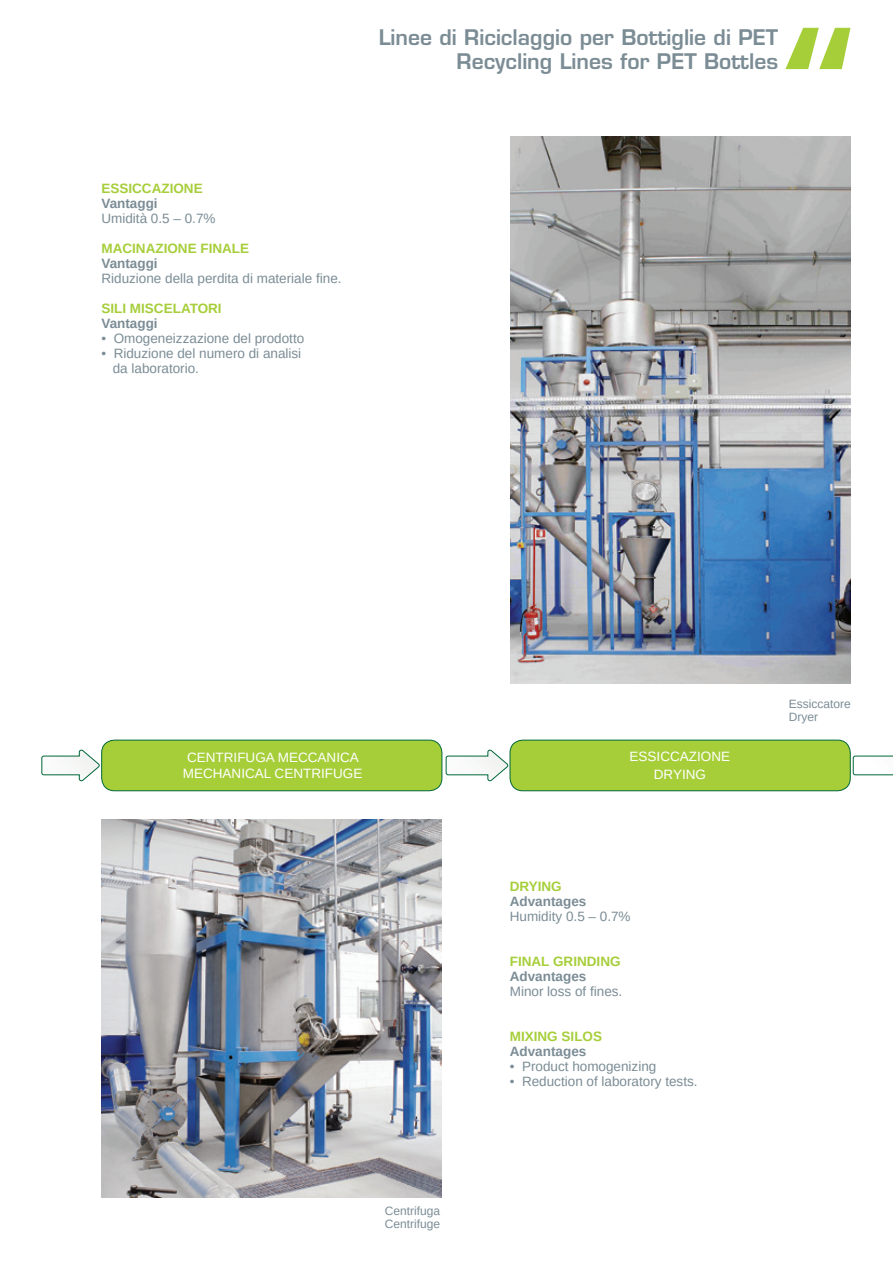
<style>
.page{position:relative;width:893px;height:1263px;background:#fff}
.page>*{position:absolute;margin:0;border:0;box-sizing:border-box;transform-origin:0 0}
.t1{font:600 21px/24px "Eurostile LT Std";color:#7b8c95;text-align:right}
.t2{font:13.5px/15px "Liberation Sans";color:#7b8c95}
.t3{font:700 13.5px "Liberation Sans";color:#a6ce39}
.t4{font:13.5px/16.2px "Liberation Sans";color:#fff;text-align:center}
.t5{font:700 13.5px "Liberation Sans";color:#7b8c95}
.t6{font:12px/13.5px "Liberation Sans";color:#7b8c95}
</style>
<div class="page">
<div style="left:102px;top:740px;width:340px;height:51px;background:#a6ce39;border-radius:13px"></div>
<div style="left:101px;top:740px;width:341px;height:51px;border:1px solid #006738;border-radius:13px"></div>
<div style="left:510px;top:740px;width:340px;height:51px;background:#a6ce39;border-radius:13px"></div>
<div style="left:510px;top:740px;width:340px;height:51px;border:1px solid #006738;border-radius:13px"></div>
<img style="left:101px;top:820px;width:341px;height:377px">
<img style="left:510px;top:136px;width:340px;height:547px">
<svg style="left:445px;top:749px;width:64px;height:33px"></svg>
<svg style="left:41px;top:749px;width:59px;height:33px"></svg>
<svg style="left:785px;top:28px;width:65px;height:41px"></svg>
<svg style="left:852px;top:755px;width:41px;height:21px"></svg>
<h1 class="t1" style="left:379px;top:25px;width:401px">Linee di Riciclaggio per Bottiglie di PET<br>Recycling Lines for PET Bottles</h1>
<p class="t3" style="left:101px;top:179px;width:103px">ESSICCAZIONE</p>
<p class="t5" style="left:101px;top:194px;width:58px">Vantaggi</p>
<p class="t2" style="left:101px;top:211px;width:116px">Umidità 0.5 – 0.7%</p>
<p class="t3" style="left:101px;top:239px;width:149px">MACINAZIONE FINALE</p>
<p class="t5" style="left:101px;top:254px;width:58px">Vantaggi</p>
<p class="t2" style="left:101px;top:271px;width:242px">Riduzione della perdita di materiale fine.</p>
<p class="t3" style="left:101px;top:299px;width:122px">SILI MISCELATORI</p>
<p class="t5" style="left:101px;top:314px;width:58px">Vantaggi</p>
<p class="t2" style="left:101px;top:331px;width:204px">• Omogeneizzazione del prodotto</p>
<p class="t2" style="left:113px;top:346px;width:190px;text-indent:-11px">• Riduzione del numero di analisi da laboratorio.</p>
<p class="t4" style="left:183px;top:749px;width:181px">CENTRIFUGA MECCANICA<br>MECHANICAL CENTRIFUGE</p>
<p class="t4" style="left:630px;top:748px;width:102px;line-height:18px">ESSICCAZIONE<br>DRYING</p>
<p class="t6" style="left:385px;top:1204px;width:57px">Centrifuga<br>Centrifuge</p>
<p class="t3" style="left:510px;top:876px;width:54px">DRYING</p>
<p class="t5" style="left:510px;top:891px;width:78px">Advantages</p>
<p class="t2" style="left:510px;top:908px;width:122px">Humidity 0.5 – 0.7%</p>
<p class="t3" style="left:510px;top:951px;width:112px">FINAL GRINDING</p>
<p class="t5" style="left:510px;top:966px;width:78px">Advantages</p>
<p class="t2" style="left:510px;top:983px;width:114px">Minor loss of fines.</p>
<p class="t3" style="left:510px;top:1026px;width:94px">MIXING SILOS</p>
<p class="t5" style="left:510px;top:1041px;width:78px">Advantages</p>
<p class="t2" style="left:510px;top:1058px;width:148px">• Product homogenizing</p>
<p class="t2" style="left:510px;top:1073px;width:189px">• Reduction of laboratory tests.</p>
<p class="t6" style="left:789px;top:697px;width:64px">Essiccatore<br>Dryer</p>
</div>
